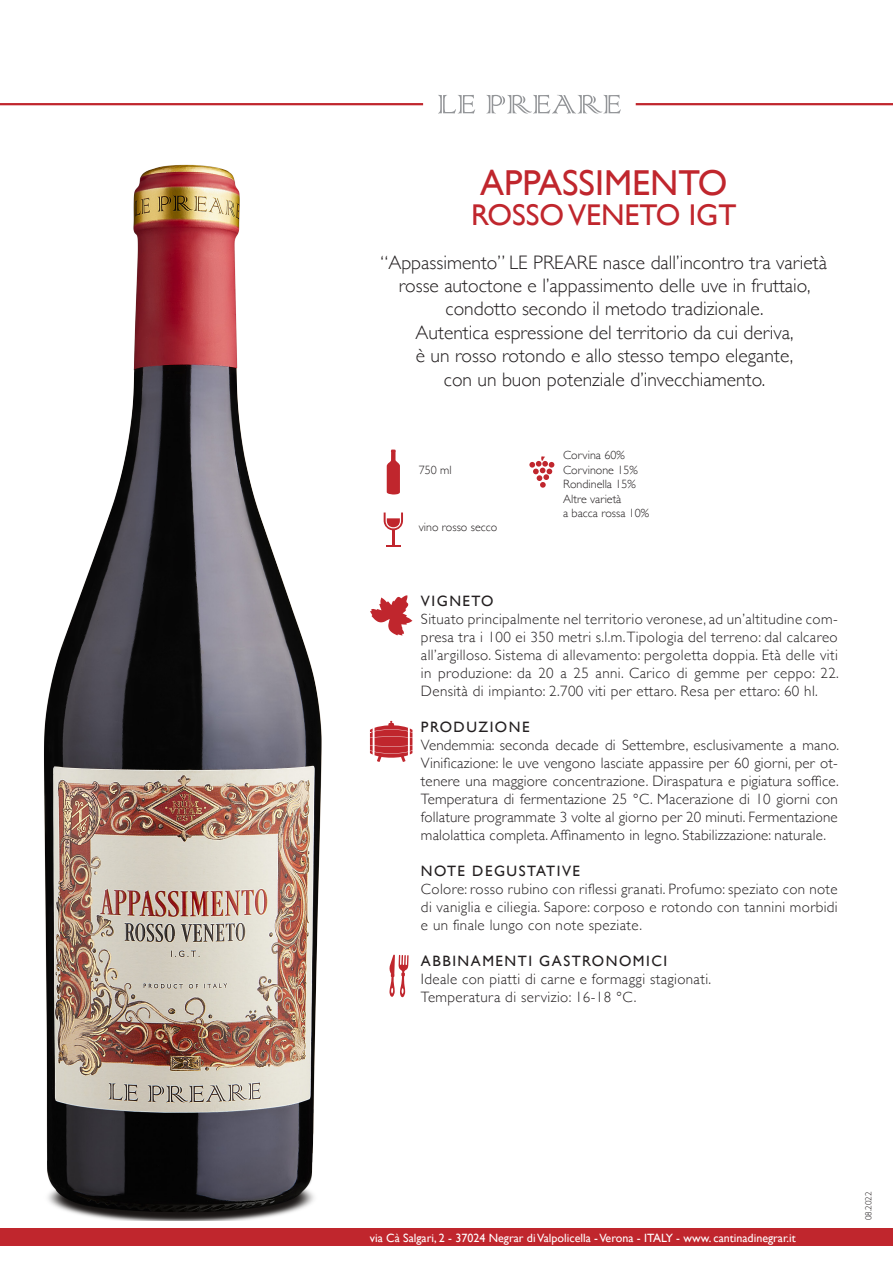
<style>
.page{position:relative;width:893px;height:1263px;background:#fff}
.page>*{position:absolute;margin:0;border:0;box-sizing:border-box;transform-origin:0 0}
.t1{font:36px "Gill Sans";color:#c0262d}
.t2{font:30px "Gill Sans";color:#c0262d}
.t3{font:300 19.5px/23.4px "Gill Sans";color:#231f20;text-align:center}
.t4{font:300 15px/18px "Gill Sans";letter-spacing:.025em;color:#231f20;text-align:justify}
.t5{font:15px "Gill Sans";letter-spacing:.1em;color:#231f20}
.t6{font:300 12px "Gill Sans";color:#231f20}
.t7{font:12px "Gill Sans";color:#fff}
.t8{font:300 9px "Gill Sans";color:#231f20}
</style>
<div class="page">
<hr style="left:0;top:103px;width:423px;height:2px;background:#c0262d">
<hr style="left:636px;top:103px;width:257px;height:2px;background:#c0262d">
<svg style="left:438px;top:95px;width:37px;height:18px"></svg>
<svg style="left:486px;top:95px;width:135px;height:18px"></svg>
<div style="left:0;top:1229px;width:893px;height:17px;background:#c0262d"></div>
<img style="left:44px;top:164px;width:278px;height:1056px">
<svg style="left:389px;top:955px;width:20px;height:42px"></svg>
<svg style="left:370px;top:721px;width:42px;height:41px"></svg>
<svg style="left:370px;top:595px;width:42px;height:41px"></svg>
<svg style="left:387px;top:449px;width:13px;height:45px"></svg>
<svg style="left:384px;top:512px;width:19px;height:34px"></svg>
<svg style="left:529px;top:456px;width:25px;height:32px"></svg>
<p class="t1" style="left:480px;top:162px;width:249px">APPASSIMENTO</p>
<p class="t2" style="left:471px;top:197px;width:267px">ROSSO VENETO IGT</p>
<p class="t3" style="left:381px;top:250px;width:448px">“Appassimento” LE PREARE nasce dall’incontro tra varietà rosse autoctone e l’appassimento delle uve in fruttaio,</p>
<p class="t3" style="left:445px;top:296px;width:320px">condotto secondo il metodo tradizionale.</p>
<p class="t3" style="left:416px;top:320px;width:379px">Autentica espressione del territorio da cui deriva,</p>
<p class="t3" style="left:416px;top:343px;width:379px">è un rosso rotondo e allo stesso tempo elegante,</p>
<p class="t3" style="left:444px;top:367px;width:323px">con un buon potenziale d’invecchiamento.</p>
<p class="t6" style="left:419px;top:460px;width:34px">750 ml</p>
<p class="t6" style="left:419px;top:518px;width:80px">vino rosso secco</p>
<p class="t6" style="left:563px;top:446px;width:63px">Corvina 60%</p>
<p class="t6" style="left:563px;top:460px;width:76px">Corvinone 15%</p>
<p class="t6" style="left:563px;top:475px;width:74px">Rondinella 15%</p>
<p class="t6" style="left:563px;top:489px;width:60px">Altre varietà</p>
<p class="t6" style="left:563px;top:504px;width:88px">a bacca rossa 10%</p>
<p class="t5" style="left:421px;top:592px;width:74px">VIGNETO</p>
<p class="t4" style="left:421px;top:609px;width:419px">Situato principalmente nel territorio veronese, ad un’altitudine com&shy;presa tra i 100 ei 350 metri s.l.m. Tipologia del terreno: dal calcareo all’argilloso. Sistema di allevamento: pergoletta doppia. Età delle viti in produzione: da 20 a 25 anni. Carico di gemme per ceppo: 22.<br>Densità di impianto: 2.700 viti per ettaro. Resa per ettaro: 60 hl.</p>
<p class="t5" style="left:421px;top:718px;width:110px">PRODUZIONE</p>
<p class="t4" style="left:421px;top:735px;width:419px">Vendemmia: seconda decade di Settembre, esclusivamente a mano.<br>Vinificazione: le uve vengono lasciate appassire per 60 giorni, per ot&shy;tenere una maggiore concentrazione. Diraspatura e pigiatura soffice.<br>Temperatura di fermentazione 25 °C. Macerazione di 10 giorni con follature programmate 3 volte al giorno per 20 minuti. Fermentazione malolattica completa. Affinamento in legno. Stabilizzazione: naturale.</p>
<p class="t5" style="left:421px;top:862px;width:161px">NOTE DEGUSTATIVE</p>
<p class="t4" style="left:421px;top:879px;width:418px">Colore: rosso rubino con riflessi granati. Profumo: speziato con note di vaniglia e ciliegia. Sapore: corposo e rotondo con tannini morbidi e un finale lungo con note speziate.</p>
<p class="t5" style="left:421px;top:952px;width:248px">ABBINAMENTI GASTRONOMICI</p>
<p class="t4" style="left:421px;top:969px;width:292px">Ideale con piatti di carne e formaggi stagionati.</p>
<p class="t4" style="left:421px;top:987px;width:217px">Temperatura di servizio: 16-18 °C.</p>
<p class="t7" style="left:370px;top:1230px;width:427px">via Cà Salgari, 2 - 37024 Negrar di Valpolicella - Verona - ITALY - www. cantinadinegrar.it</p>
<p class="t8" style="left:861px;top:1220px;width:30px;rotate:-90deg">08.2022</p>
</div>
